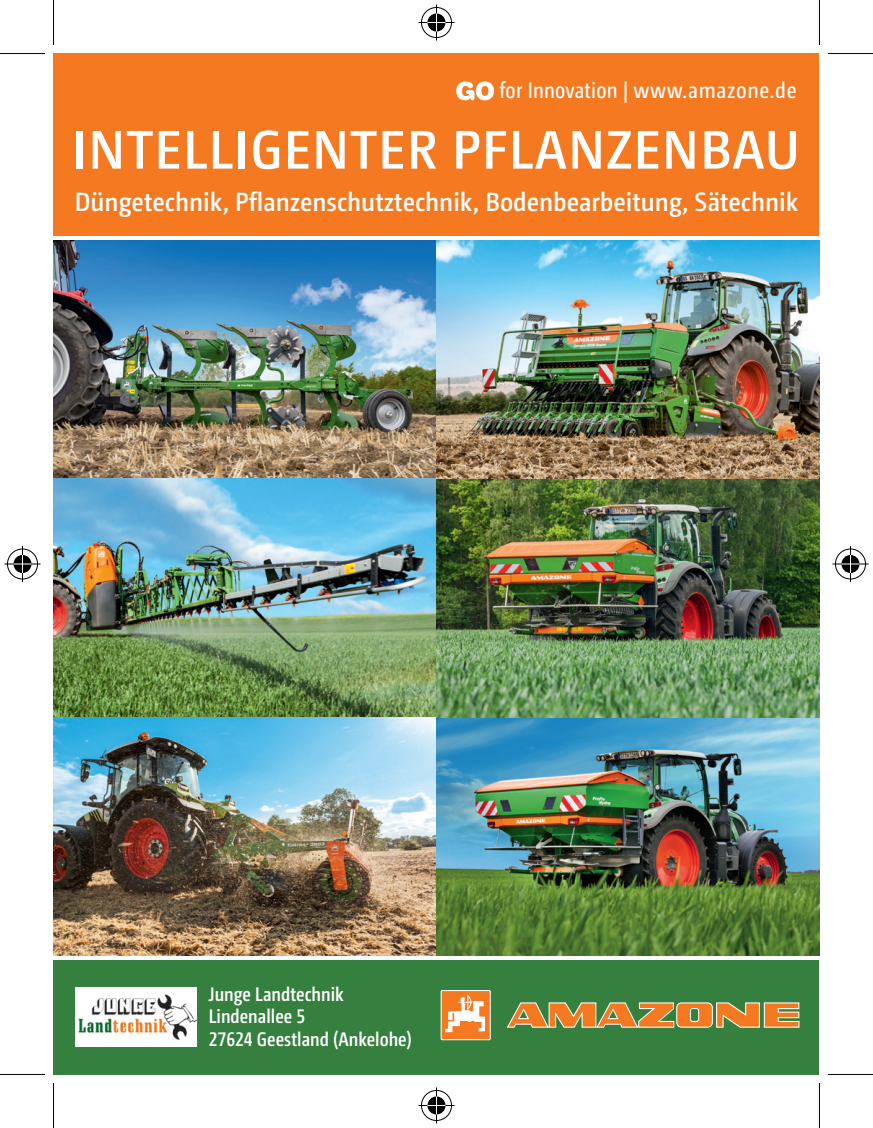
<style>
.page{position:relative;width:873px;height:1128px;background:#fff}
.page>*{position:absolute;margin:0;border:0;box-sizing:border-box;transform-origin:0 0}
.t1{font:600 54px "Camingo Dos Pro S Cd";letter-spacing:.025em;color:#fff;scale:1.04 1}
.t2{font:600 26.4px "Camingo Dos Pro S Cd";color:#fff}
.t3{font:22.5px "Camingo Dos Pro Cd";letter-spacing:.01em;color:#fff}
.t4{font:600 19.5px/22.5px "Camingo Dos Pro Cd";color:#fff}
</style>
<div class="page">
<img style="left:54px;top:241px;width:765px;height:714px">
<div style="left:54px;top:54px;width:765px;height:182px;background:#f47921"></div>
<div style="left:54px;top:959px;width:765px;height:115px;background:#35803e"></div>
<svg style="left:506px;top:1002px;width:293px;height:26px"></svg>
<div style="left:441px;top:990px;width:49px;height:49px;background:#f47921"></div>
<div style="left:440px;top:990px;width:50px;height:50px;border:1px solid #fff"></div>
<svg style="left:445px;top:994px;width:40px;height:38px"></svg>
<div style="left:75px;top:987px;width:121px;height:59px;background:#fff"></div>
<img style="left:79px;top:994px;width:117px;height:45px">
<svg style="left:456px;top:81px;width:38px;height:19px"></svg>
<svg style="left:0;top:1074px;width:45px;height:1px"></svg>
<svg style="left:828px;top:1074px;width:44px;height:1px"></svg>
<svg style="left:819px;top:0;width:1px;height:45px"></svg>
<svg style="left:819px;top:1083px;width:1px;height:44px"></svg>
<hr style="left:0;top:53px;width:45px;height:1px;background:#000">
<hr style="left:827px;top:53px;width:45px;height:1px;background:#000">
<hr style="left:0;top:1073px;width:45px;height:1px;background:#000">
<hr style="left:827px;top:1073px;width:45px;height:1px;background:#000">
<hr style="left:53px;top:0;width:1px;height:45px;background:#000">
<hr style="left:53px;top:1082px;width:1px;height:45px;background:#000">
<hr style="left:818px;top:0;width:1px;height:45px;background:#000">
<hr style="left:818px;top:1082px;width:1px;height:45px;background:#000">
<div style="left:419px;top:6px;width:34px;height:33px;border:4px solid #fff;border-radius:50%"></div>
<hr style="left:418px;top:21px;width:36px;height:3px;background:#fff">
<hr style="left:434px;top:5px;width:4px;height:36px;background:#fff">
<div style="left:425px;top:12px;width:22px;height:21px;border:4px solid #fff;border-radius:50%"></div>
<div style="left:421px;top:7px;width:31px;height:31px;border:1px solid #000;border-radius:50%"></div>
<hr style="left:418px;top:22px;width:36px;height:1px;background:#000">
<hr style="left:436px;top:5px;width:1px;height:36px;background:#000">
<svg style="left:427px;top:14px;width:18px;height:18px"></svg>
<div style="left:419px;top:1088px;width:34px;height:34px;border:4px solid #fff;border-radius:50%"></div>
<svg style="left:418px;top:1103px;width:36px;height:4px"></svg>
<hr style="left:434px;top:1087px;width:4px;height:36px;background:#fff">
<div style="left:425px;top:1094px;width:22px;height:22px;border:4px solid #fff;border-radius:50%"></div>
<div style="left:421px;top:1090px;width:31px;height:30px;border:1px solid #000;border-radius:50%"></div>
<hr style="left:418px;top:1104px;width:36px;height:1px;background:#000">
<hr style="left:436px;top:1087px;width:1px;height:36px;background:#000">
<svg style="left:427px;top:1096px;width:18px;height:18px"></svg>
<div style="left:6px;top:547px;width:33px;height:34px;border:4px solid #fff;border-radius:50%"></div>
<svg style="left:4px;top:562px;width:36px;height:4px"></svg>
<hr style="left:21px;top:546px;width:3px;height:36px;background:#fff">
<div style="left:12px;top:553px;width:21px;height:22px;border:4px solid #fff;border-radius:50%"></div>
<div style="left:7px;top:548px;width:31px;height:31px;border:1px solid #000;border-radius:50%"></div>
<hr style="left:4px;top:563px;width:36px;height:1px;background:#000">
<hr style="left:22px;top:546px;width:1px;height:36px;background:#000">
<svg style="left:14px;top:555px;width:18px;height:18px"></svg>
<div style="left:833px;top:547px;width:34px;height:34px;border:4px solid #fff;border-radius:50%"></div>
<svg style="left:832px;top:562px;width:36px;height:4px"></svg>
<svg style="left:848px;top:546px;width:4px;height:36px"></svg>
<div style="left:839px;top:553px;width:22px;height:22px;border:4px solid #fff;border-radius:50%"></div>
<div style="left:834px;top:548px;width:31px;height:31px;border:1px solid #000;border-radius:50%"></div>
<hr style="left:832px;top:563px;width:36px;height:1px;background:#000">
<hr style="left:849px;top:546px;width:1px;height:36px;background:#000">
<svg style="left:841px;top:555px;width:18px;height:18px"></svg>
<p class="t3" style="left:499px;top:77px;width:299px">for Innovation | www.amazone.de</p>
<h1 class="t1" style="left:72px;top:118px;width:700px">INTELLIGENTER PFLANZENBAU</h1>
<p class="t2" style="left:75px;top:186px;width:724px">Düngetechnik, Pflanzenschutztechnik, Bodenbearbeitung, Sätechnik</p>
<p class="t4" style="left:209px;top:982px;width:204px">Junge Landtechnik<br>Lindenallee 5<br>27624 Geestland (Ankelohe)</p>
</div>
